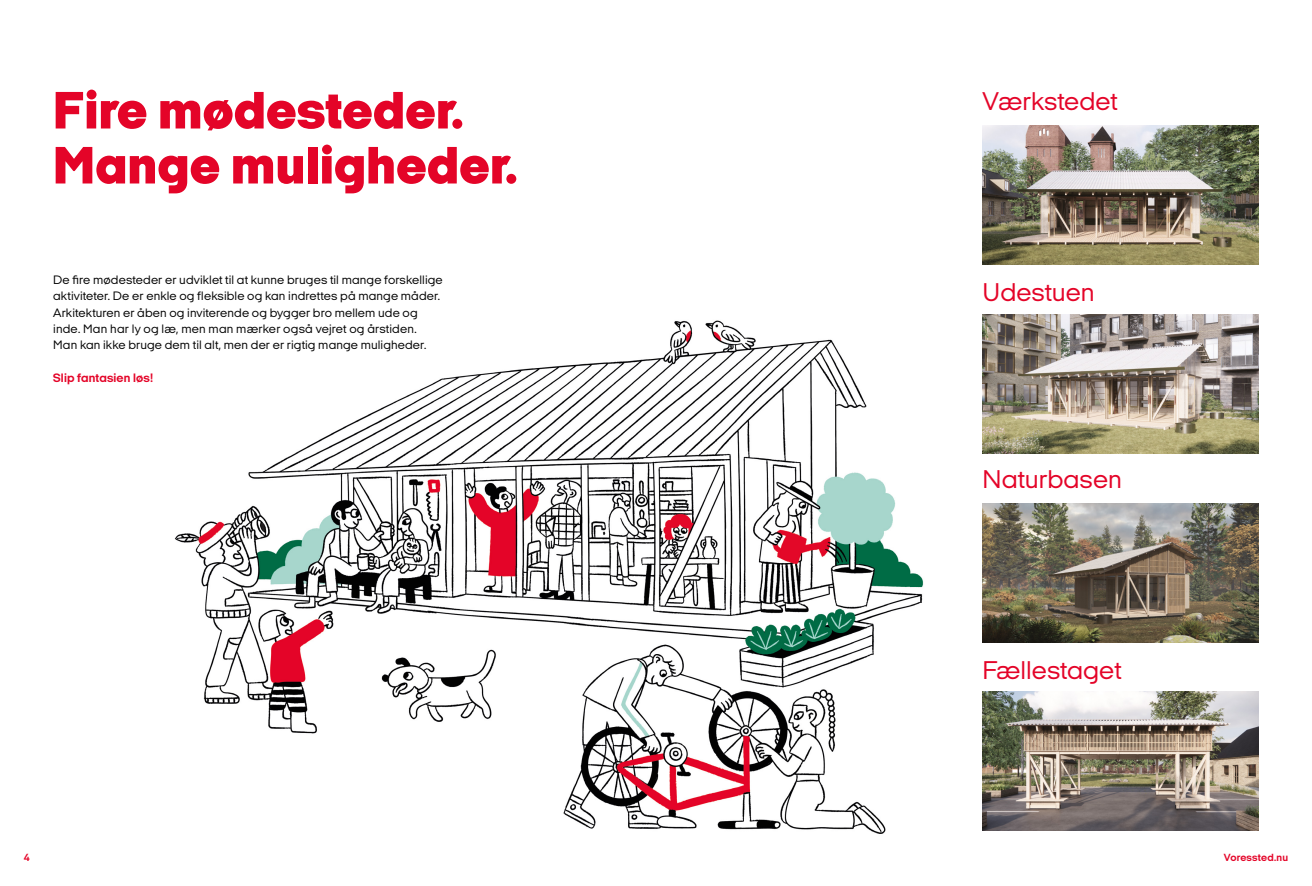
<style>
.page{position:relative;width:1312px;height:886px;background:#fff}
.page>*{position:absolute;margin:0;border:0;box-sizing:border-box;transform-origin:0 0}
.t1{font:900 53.75px/55px "Italian Plate No Two Exp";letter-spacing:.015em;color:#e40428}
.t2{font:26.25px "Italian Plate No Two Exp";color:#e40428}
.t3{font:12.5px/16.2px "Italian Plate No Two Exp";letter-spacing:.01em;color:#000}
.t4{font:700 12.5px "Italian Plate No Two Exp";letter-spacing:.01em;color:#e40428}
.t5{font:700 10.62px "Italian Plate No Two Exp";letter-spacing:.015em;color:#e40428}
</style>
<div class="page">
<img style="left:174px;top:320px;width:750px;height:514px">
<img style="left:982px;top:126px;width:276px;height:139px">
<img style="left:982px;top:503px;width:276px;height:139px">
<img style="left:982px;top:314px;width:276px;height:139px">
<img style="left:982px;top:692px;width:276px;height:139px">
<h1 class="t1" style="left:53px;top:82px;width:465px">Fire mødesteder.<br>Mange muligheder.</h1>
<h2 class="t2" style="left:982px;top:87px;width:137px">Værkstedet</h2>
<p class="t3" style="left:53px;top:272px;width:391px">De fire mødesteder er udviklet til at kunne bruges til mange forskellige aktiviteter. De er enkle og fleksible og kan indrettes på mange måder.<br>Arkitekturen er åben og inviterende og bygger bro mellem ude og inde. Man har ly og læ, men man mærker også vejret og årstiden.<br>Man kan ikke bruge dem til alt, men der er rigtig mange muligheder.</p>
<p class="t4" style="left:53px;top:371px;width:102px">Slip fantasien løs!</p>
<h2 class="t2" style="left:982px;top:278px;width:114px">Udestuen</h2>
<h2 class="t2" style="left:982px;top:465px;width:141px">Naturbasen</h2>
<h2 class="t2" style="left:982px;top:656px;width:140px">Fællestaget</h2>
<p class="t5" style="left:24px;top:852px;width:8px">4</p>
<p class="t5" style="left:1223px;top:852px;width:66px">Voressted.nu</p>
</div>
